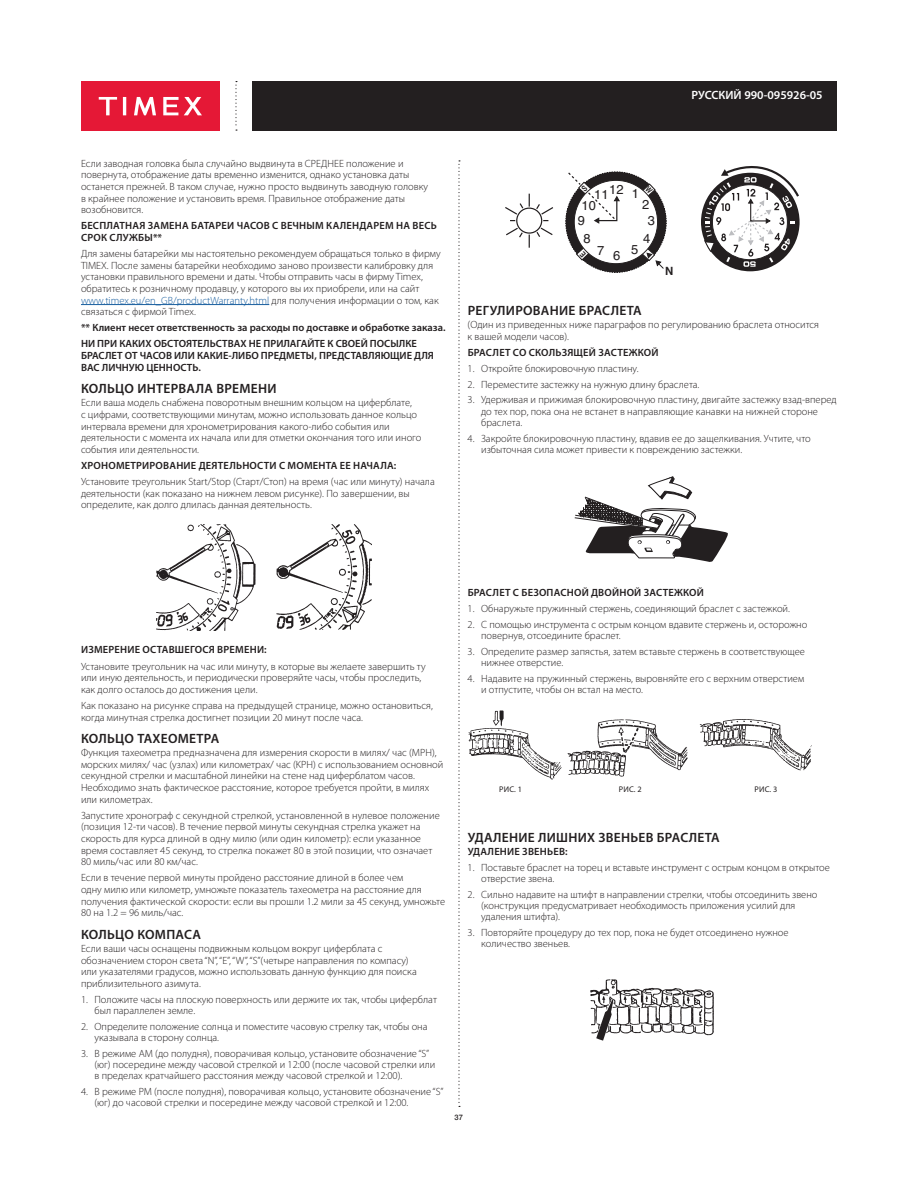
<style>
.page{position:relative;width:918px;height:1188px;background:#fff}
.page>*{position:absolute;margin:0;border:0;box-sizing:border-box;transform-origin:0 0}
.t1{font:600 13.5px "Myriad Pro";letter-spacing:.02em;color:#231f20}
.t2{font:12.9px/16.4px "Helvetica";color:#231f20;text-align:center}
.t3{font:600 12px "Myriad Pro";color:#fff}
.t4{font:700 11.4px "Helvetica";color:#231f20}
.t5{font:300 10.5px/11.6px "Myriad Pro";color:#231f20}
.t6{font:600 10.5px/11.6px "Myriad Pro";letter-spacing:.015em;color:#231f20}
.t7{font:8.25px "Myriad Pro";letter-spacing:.02em;color:#231f20}
.t8{font:500 7.5px "Helvetica Neue";color:#231f20}
.s1{color:#175d9e}
</style>
<div class="page">
<div style="left:253px;top:81px;width:584px;height:50px;background:#231f20"></div>
<svg style="left:458px;top:160px;width:2px;height:947px"></svg>
<svg style="left:235px;top:81px;width:2px;height:50px"></svg>
<div style="left:81px;top:81px;width:139px;height:50px;background:#e51836"></div>
<svg style="left:134px;top:97px;width:22px;height:18px"></svg>
<svg style="left:99px;top:97px;width:18px;height:18px"></svg>
<svg style="left:123px;top:97px;width:3px;height:18px"></svg>
<svg style="left:163px;top:97px;width:39px;height:18px"></svg>
<hr style="left:81px;top:304px;width:188px;height:1px;background:#175d9e">
<img style="left:156px;top:524px;width:215px;height:106px">
<hr style="left:529px;top:194px;width:1px;height:54px;background:#231f20">
<svg style="left:505px;top:202px;width:48px;height:37px"></svg>
<hr style="left:510px;top:220px;width:38px;height:1px;background:#231f20">
<svg style="left:516px;top:207px;width:26px;height:27px"></svg>
<div style="left:515px;top:207px;width:28px;height:28px;border:2px solid #fff;border-radius:50%"></div>
<div style="left:517px;top:208px;width:25px;height:25px;background:#fff;border-radius:50%"></div>
<div style="left:516px;top:208px;width:26px;height:26px;border:1px solid #231f20;border-radius:50%"></div>
<svg style="left:701px;top:166px;width:99px;height:105px"></svg>
<svg style="left:574px;top:477px;width:154px;height:85px"></svg>
<img style="left:468px;top:710px;width:94px;height:70px">
<img style="left:567px;top:719px;width:121px;height:58px">
<img style="left:699px;top:719px;width:112px;height:52px">
<img style="left:590px;top:979px;width:124px;height:62px">
<svg style="left:565px;top:171px;width:102px;height:102px"></svg>
<p class="t3" style="left:692px;top:87px;width:133px">РУССКИЙ 990-095926-05</p>
<p class="t5" style="left:81px;top:157px;width:349px">Если заводная головка была случайно выдвинута в СРЕДНЕЕ положение и повернута, отображение даты временно изменится, однако установка даты останется прежней. В таком случае, нужно просто выдвинуть заводную головку в крайнее положение и установить время. Правильное отображение даты возобновится.</p>
<p class="t6" style="left:81px;top:220px;width:357px">БЕСПЛАТНАЯ ЗАМЕНА БАТАРЕИ ЧАСОВ С ВЕЧНЫМ КАЛЕНДАРЕМ НА ВЕСЬ<br>СРОК СЛУЖБЫ**</p>
<p class="t5" style="left:81px;top:248px;width:361px">Для замены батарейки мы настоятельно рекомендуем обращаться только в фирму TIMEX. После замены батарейки необходимо заново произвести калибровку для установки правильного времени и даты. Чтобы отправить часы в фирму Timex, обратитесь к розничному продавцу, у которого вы их приобрели, или на сайт <span class="s1">www.timex.eu/en_GB/productWarranty.html</span> для получения информации о том, как связаться с фирмой Timex.</p>
<p class="t6" style="left:81px;top:319px;width:366px;line-height:16.2px">** Клиент несет ответственность за расходы по доставке и обработке заказа.<br>НИ ПРИ КАКИХ ОБСТОЯТЕЛЬСТВАХ НЕ ПРИЛАГАЙТЕ К СВОЕЙ ПОСЫЛКЕ</p>
<p class="t6" style="left:81px;top:349px;width:354px">БРАСЛЕТ ОТ ЧАСОВ ИЛИ КАКИЕ-ЛИБО ПРЕДМЕТЫ, ПРЕДСТАВЛЯЮЩИЕ ДЛЯ<br>ВАС ЛИЧНУЮ ЦЕННОСТЬ.</p>
<p class="t1" style="left:81px;top:380px;width:197px">КОЛЬЦО ИНТЕРВАЛА ВРЕМЕНИ</p>
<p class="t5" style="left:81px;top:397px;width:342px">Если ваша модель снабжена поворотным внешним кольцом на циферблате,<br>с цифрами, соответствующими минутам, можно использовать данное кольцо интервала времени для хронометрирования какого-либо события или деятельности с момента их начала или для отметки окончания того или иного события или деятельности.</p>
<p class="t6" style="left:81px;top:459px;width:317px">ХРОНОМЕТРИРОВАНИЕ ДЕЯТЕЛЬНОСТИ С МОМЕНТА ЕЕ НАЧАЛА:</p>
<p class="t5" style="left:81px;top:476px;width:355px">Установите треугольник Start/Stop (Старт/Стоп) на время (час или минуту) начала деятельности (как показано на нижнем левом рисунке). По завершении, вы определите, как долго длилась данная деятельность.</p>
<p class="t2" style="left:609px;top:182px;width:31px">12 1</p>
<p class="t2" style="left:594px;top:186px;width:16px">11</p>
<p class="t2" style="left:642px;top:196px;width:15px">2<br>3</p>
<p class="t2" style="left:643px;top:230px;width:9px">4</p>
<p class="t2" style="left:582px;top:198px;width:16px">10</p>
<p class="t2" style="left:578px;top:213px;width:9px">9</p>
<p class="t2" style="left:584px;top:230px;width:9px">8</p>
<p class="t2" style="left:597px;top:243px;width:9px">7</p>
<p class="t2" style="left:613px;top:248px;width:9px">6</p>
<p class="t2" style="left:631px;top:242px;width:9px">5</p>
<p class="t4" style="left:665px;top:261px;width:10px">N</p>
<p class="t1" style="left:468px;top:302px;width:175px">РЕГУЛИРОВАНИЕ БРАСЛЕТА</p>
<p class="t5" style="left:468px;top:319px;width:353px">(Один из приведенных ниже параграфов по регулированию браслета относится к вашей модели часов).</p>
<p class="t6" style="left:468px;top:346px;width:192px">БРАСЛЕТ СО СКОЛЬЗЯЩЕЙ ЗАСТЕЖКОЙ</p>
<p class="t5" style="left:468px;top:362px;width:172px">1. Откройте блокировочную пластину.</p>
<p class="t5" style="left:468px;top:378px;width:233px">2. Переместите застежку на нужную длину браслета.</p>
<p class="t5" style="left:481px;top:394px;width:357px;text-indent:-14px">3. Удерживая и прижимая блокировочную пластину, двигайте застежку взад-вперед до тех пор, пока она не встанет в направляющие канавки на нижней стороне браслета.</p>
<p class="t5" style="left:481px;top:432px;width:331px;text-indent:-14px">4. Закройте блокировочную пластину, вдавив ее до защелкивания. Учтите, что избыточная сила может привести к повреждению застежки.</p>
<p class="t6" style="left:81px;top:644px;width:187px">ИЗМЕРЕНИЕ ОСТАВШЕГОСЯ ВРЕМЕНИ:</p>
<p class="t5" style="left:81px;top:660px;width:346px">Установите треугольник на час или минуту, в которые вы желаете завершить ту или иную деятельность, и периодически проверяйте часы, чтобы проследить, как долго осталось до достижения цели.</p>
<p class="t5" style="left:81px;top:700px;width:353px">Как показано на рисунке справа на предыдущей странице, можно остановиться, когда минутная стрелка достигнет позиции 20 минут после часа.</p>
<p class="t1" style="left:81px;top:730px;width:140px">КОЛЬЦО ТАХЕОМЕТРА</p>
<p class="t5" style="left:81px;top:747px;width:364px">Функция тахеометра предназначена для измерения скорости в милях/ час (MPH), морских милях/ час (узлах) или километрах/ час (KPH) с использованием основной секундной стрелки и масштабной линейки на стене над циферблатом часов.<br>Необходимо знать фактическое расстояние, которое требуется пройти, в милях или километрах.</p>
<p class="t5" style="left:81px;top:809px;width:360px">Запустите хронограф с секундной стрелкой, установленной в нулевое положение (позиция 12-ти часов). В течение первой минуты секундная стрелка укажет на скорость для курса длиной в одну милю (или один километр): если указанное время составляет 45 секунд, то стрелка покажет 80 в этой позиции, что означает 80 миль/час или 80 км/час.</p>
<p class="t5" style="left:81px;top:872px;width:366px">Если в течение первой минуты пройдено расстояние длиной в более чем<br>одну милю или километр, умножьте показатель тахеометра на расстояние для получения фактической скорости: если вы прошли 1.2 мили за 45 секунд, умножьте 80 на 1.2 = 96 миль/час.</p>
<p class="t1" style="left:81px;top:926px;width:121px">КОЛЬЦО КОМПАСА</p>
<p class="t5" style="left:81px;top:943px;width:337px">Если ваши часы оснащены подвижным кольцом вокруг циферблата с обозначением сторон света “N”, “E”, “W”, “S”(четыре направления по компасу) или указателями градусов, можно использовать данную функцию для поиска приблизительного азимута.</p>
<p class="t5" style="left:95px;top:993px;width:344px;text-indent:-14px">1. Положите часы на плоскую поверхность или держите их так, чтобы циферблат был параллелен земле.</p>
<p class="t5" style="left:95px;top:1020px;width:335px;text-indent:-14px">2. Определите положение солнца и поместите часовую стрелку так, чтобы она указывала в сторону солнца.</p>
<p class="t5" style="left:95px;top:1047px;width:342px;text-indent:-14px">3. В режиме АМ (до полудня), поворачивая кольцо, установите обозначение “S” (юг) посередине между часовой стрелкой и 12:00 (после часовой стрелки или в пределах кратчайшего расстояния между часовой стрелкой и 12:00).</p>
<p class="t5" style="left:95px;top:1086px;width:351px;text-indent:-14px">4. В режиме РМ (после полудня), поворачивая кольцо, установите обозначение “S” (юг) до часовой стрелки и посередине между часовой стрелкой и 12:00.</p>
<p class="t6" style="left:468px;top:587px;width:238px">БРАСЛЕТ С БЕЗОПАСНОЙ ДВОЙНОЙ ЗАСТЕЖКОЙ</p>
<p class="t5" style="left:468px;top:603px;width:324px">1. Обнаружьте пружинный стержень, соединяющий браслет с застежкой.</p>
<p class="t5" style="left:481px;top:619px;width:328px;text-indent:-14px">2. С помощью инструмента с острым концом вдавите стержень и, осторожно повернув, отсоедините браслет.</p>
<p class="t5" style="left:481px;top:646px;width:325px;text-indent:-14px">3. Определите размер запястья, затем вставьте стержень в соответствующее нижнее отверстие.</p>
<p class="t5" style="left:481px;top:673px;width:325px;text-indent:-14px">4. Надавите на пружинный стержень, выровняйте его с верхним отверстием и отпустите, чтобы он встал на место.</p>
<p class="t7" style="left:499px;top:785px;width:24px">РИС. 1</p>
<p class="t7" style="left:619px;top:785px;width:24px">РИС. 2</p>
<p class="t7" style="left:755px;top:785px;width:24px">РИС. 3</p>
<p class="t1" style="left:468px;top:829px;width:253px">УДАЛЕНИЕ ЛИШНИХ ЗВЕНЬЕВ БРАСЛЕТА</p>
<p class="t6" style="left:468px;top:845px;width:101px">УДАЛЕНИЕ ЗВЕНЬЕВ:</p>
<p class="t5" style="left:481px;top:861px;width:350px;text-indent:-14px">1. Поставьте браслет на торец и вставьте инструмент с острым концом в открытое отверстие звена.</p>
<p class="t5" style="left:481px;top:888px;width:338px;text-indent:-14px">2. Сильно надавите на штифт в направлении стрелки, чтобы отсоединить звено (конструкция предусматривает необходимость приложения усилий для удаления штифта).</p>
<p class="t5" style="left:481px;top:927px;width:309px;text-indent:-14px">3. Повторяйте процедуру до тех пор, пока не будет отсоединено нужное количество звеньев.</p>
<p class="t8" style="left:455px;top:1112px;width:10px">37</p>
</div>
